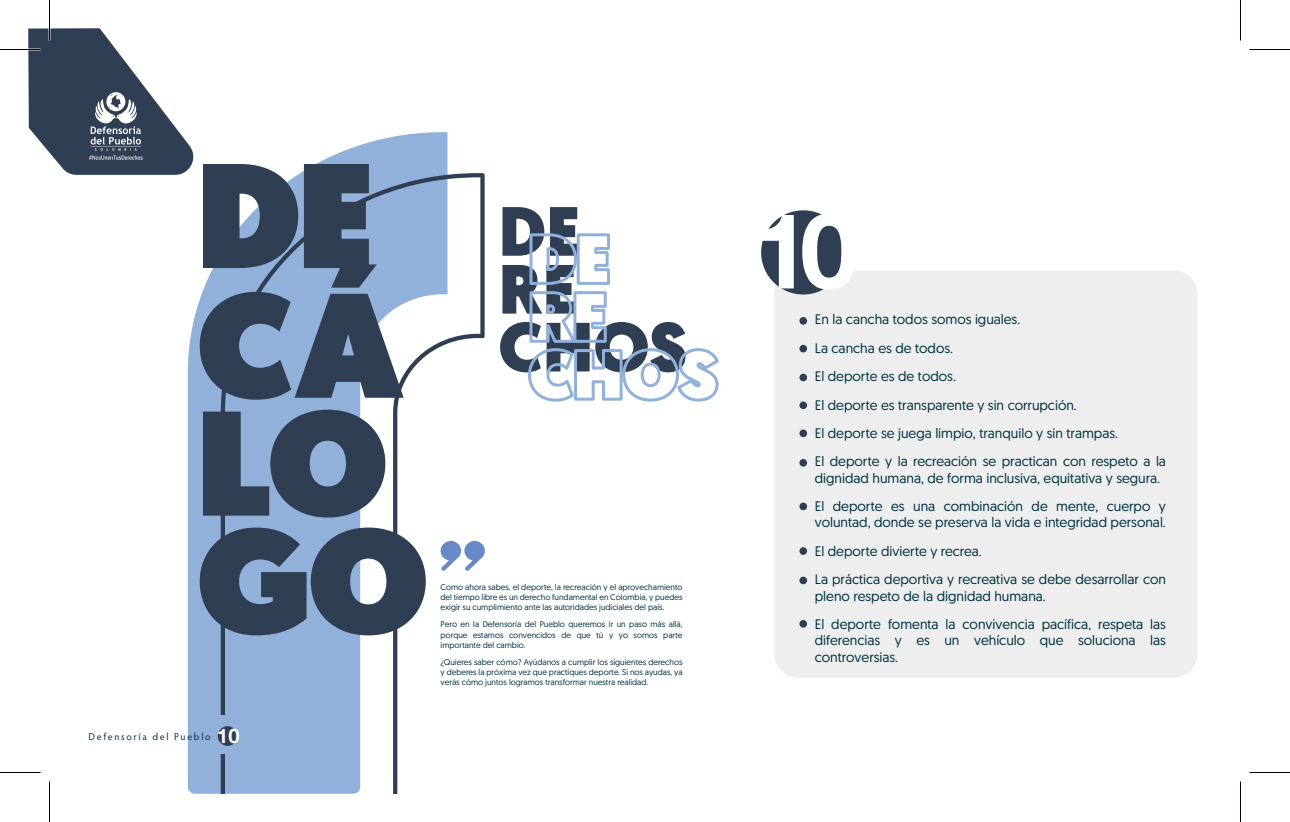
<style>
.page{position:relative;width:1290px;height:822px;background:#fff}
.page>*{position:absolute;margin:0;border:0;box-sizing:border-box;transform-origin:0 0}
.t1{font:900 148.65px/121.8px "Geomanist";color:#303e54}
.t2{font:700 104.85px "Helvetica Neue";color:#fff}
.t3{font:900 69.45px/57.9px "Geomanist";color:#303e54}
.t4{font:13.8px/28.5px "Geomanist";color:#012f40}
.t5{font:10.05px "Hypatia Sans Pro";letter-spacing:.16em;color:#012f40}
.t6{font:8.25px/10.2px "Geomanist";color:#012f40;text-align:justify}
.s1{font-family:"Helvetica Neue";font-weight:700;font-size:19.95px;color:#fff}
</style>
<div class="page">
<svg style="left:188px;top:132px;width:259px;height:662px;fill:#91b1db"></svg>
<svg style="left:221px;top:173px;width:263px;height:621px;fill:#91b1db"></svg>
<svg style="left:440px;top:541px;width:45px;height:30px"></svg>
<svg style="left:528px;top:233px;width:191px;height:169px"></svg>
<div style="left:774px;top:270px;width:423px;height:407px;background:#edeeed;border-radius:23px"></div>
<div style="left:761px;top:210px;width:84px;height:84px;background:#303e54;border-radius:50%"></div>
<div style="left:799px;top:317px;width:8px;height:8px;background:#303e54;border-radius:50%"></div>
<div style="left:799px;top:374px;width:8px;height:7px;background:#303e54;border-radius:50%"></div>
<div style="left:799px;top:429px;width:8px;height:8px;background:#303e54;border-radius:50%"></div>
<div style="left:799px;top:502px;width:8px;height:8px;background:#303e54;border-radius:50%"></div>
<div style="left:799px;top:345px;width:8px;height:7px;background:#303e54;border-radius:50%"></div>
<div style="left:799px;top:401px;width:8px;height:8px;background:#303e54;border-radius:50%"></div>
<div style="left:799px;top:459px;width:8px;height:8px;background:#303e54;border-radius:50%"></div>
<div style="left:799px;top:547px;width:8px;height:8px;background:#303e54;border-radius:50%"></div>
<div style="left:799px;top:577px;width:8px;height:7px;background:#303e54;border-radius:50%"></div>
<div style="left:799px;top:620px;width:8px;height:8px;background:#303e54;border-radius:50%"></div>
<div style="left:205px;top:715px;width:38px;height:38px;background:#91b1db"></div>
<div style="left:218px;top:726px;width:19px;height:20px;background:#303e54;border-radius:50%"></div>
<svg style="left:28px;top:28px;width:168px;height:147px"></svg>
<hr style="left:0;top:49px;width:40px;height:1px;background:#000">
<hr style="left:1249px;top:49px;width:41px;height:1px;background:#000">
<hr style="left:0;top:772px;width:40px;height:1px;background:#000">
<hr style="left:1249px;top:772px;width:41px;height:1px;background:#000">
<hr style="left:49px;top:0;width:1px;height:41px;background:#000">
<hr style="left:49px;top:781px;width:1px;height:41px;background:#000">
<hr style="left:1240px;top:0;width:1px;height:41px;background:#000">
<hr style="left:1240px;top:781px;width:1px;height:41px;background:#000">
<h1 class="t1" style="left:198px;top:158px;width:230px">DE<br>CÁ<br>LO<br>GO</h1>
<h3 class="t3" style="left:498px;top:203px;width:190px">DE<br>RE<br>CHOS</h3>
<p class="t6" style="left:440px;top:582px;width:243px">Como ahora sabes, el deporte, la recreación y el aprovechamiento del tiempo libre es un derecho fundamental en Colombia, y puedes exigir su cumplimiento ante las autoridades judiciales del país.</p>
<p class="t6" style="left:440px;top:619px;width:243px">Pero en la Defensoría del Pueblo queremos ir un paso más allá, porque estamos convencidos de que tú y yo somos parte importante del cambio.</p>
<p class="t6" style="left:440px;top:656px;width:243px">¿Quieres saber cómo? Ayúdanos a cumplir los siguientes derechos y deberes la próxima vez que practiques deporte. Si nos ayudas, ya verás cómo juntos logramos transformar nuestra realidad.</p>
<p class="t5" style="left:89px;top:729px;width:152px">Defensoría del Pueblo <span class="s1">10</span></p>
<h2 class="t2" style="left:752px;top:169px;width:107px">10</h2>
<p class="t4" style="left:815px;top:305px;width:353px">En la cancha todos somos iguales.<br>La cancha es de todos.<br>El deporte es de todos.<br>El deporte es transparente y sin corrupción.<br>El deporte se juega limpio, tranquilo y sin trampas.<br>El deporte y la recreación se practican con respeto a la</p>
<p class="t4" style="left:815px;top:463px;width:352px">dignidad humana, de forma inclusiva, equitativa y segura.<br>El deporte es una combinación de mente, cuerpo y</p>
<p class="t4" style="left:815px;top:508px;width:353px">voluntad, donde se preserva la vida e integridad personal.<br>El deporte divierte y recrea.<br>La práctica deportiva y recreativa se debe desarrollar con</p>
<p class="t4" style="left:815px;top:581px;width:352px">pleno respeto de la dignidad humana.<br>El deporte fomenta la convivencia pacífica, respeta las</p>
<p class="t4" style="left:815px;top:632px;width:353px;line-height:16.2px">diferencias y es un vehículo que soluciona las controversias.</p>
</div>
